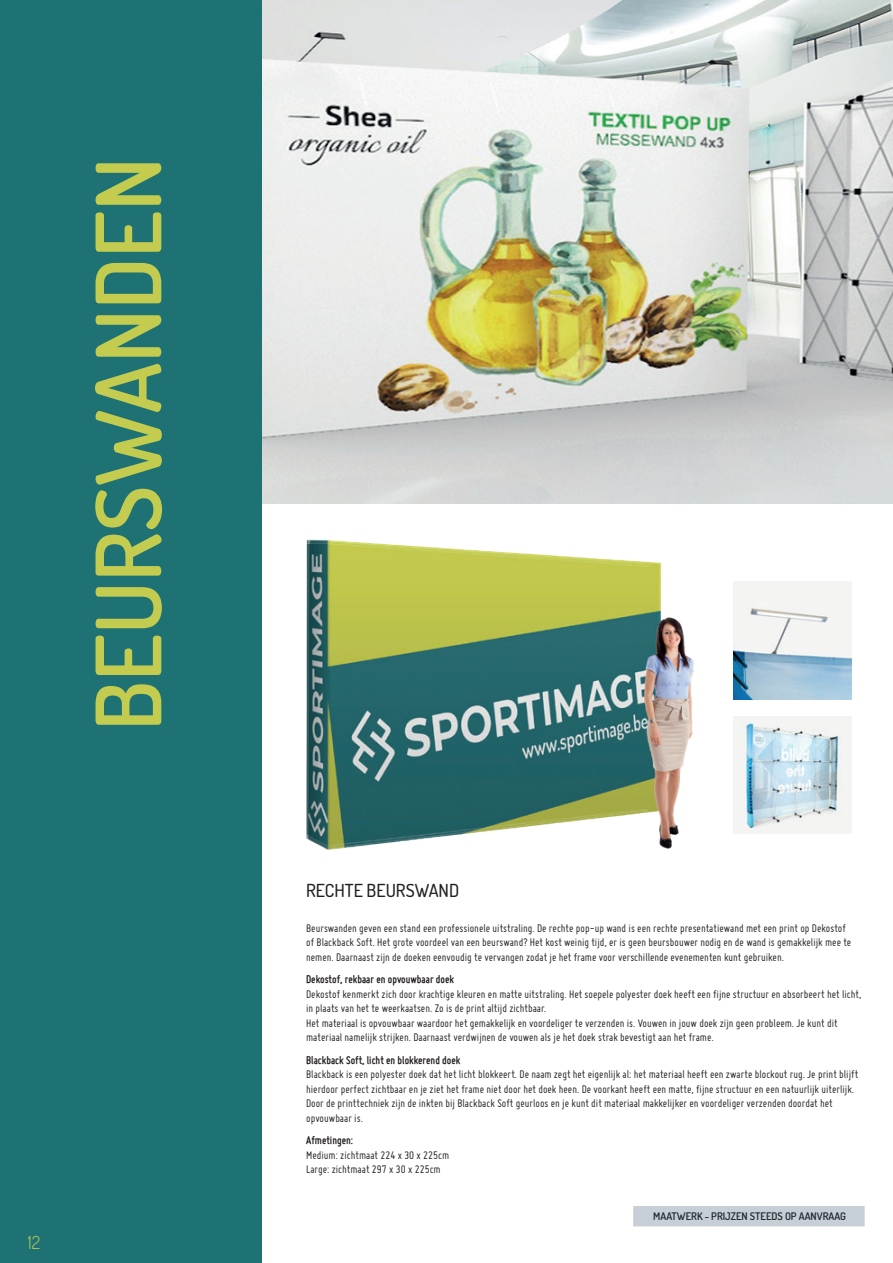
<style>
.page{position:relative;width:893px;height:1263px;background:#fff}
.page>*{position:absolute;margin:0;border:0;box-sizing:border-box;transform-origin:0 0}
.t1{font:600 90px "Dosis";color:#c3cc4f}
.t2{font:500 18px "Dosis";color:#231f20}
.t3{font:300 18px "Dosis";color:#c3cc4e}
.t4{font:12px/14.4px "Miso";color:#231f20}
.t5{font:700 12px "Miso";color:#231f20}
.t6{font:600 10.5px "Dosis";color:#231f20}
</style>
<div class="page">
<img style="left:261px;top:0;width:632px;height:504px">
<div style="left:0;top:0;width:261px;height:1263px;background:#1e7274"></div>
<img style="left:306px;top:539px;width:388px;height:311px">
<div style="left:634px;top:1206px;width:230px;height:20px;background:#c5cfd5"></div>
<img style="left:733px;top:716px;width:118px;height:118px">
<img style="left:733px;top:581px;width:118px;height:118px">
<h1 class="t1" style="left:63px;top:731px;width:575px;rotate:-90deg">BEURSWANDEN</h1>
<h2 class="t3" style="left:28px;top:1229px;width:14px">12</h2>
<h2 class="t2" style="left:306px;top:877px;width:155px">RECHTE BEURSWAND</h2>
<p class="t4" style="left:306px;top:920px;width:547px">Beurswanden geven een stand een professionele uitstraling. De rechte pop-up wand is een rechte presentatiewand met een print op Dekostof of Blackback Soft. Het grote voordeel van een beurswand? Het kost weinig tijd, er is geen beursbouwer nodig en de wand is gemakkelijk mee te nemen. Daarnaast zijn de doeken eenvoudig te vervangen zodat je het frame voor verschillende evenementen kunt gebruiken.</p>
<p class="t5" style="left:306px;top:973px;width:149px">Dekostof, rekbaar en opvouwbaar doek</p>
<p class="t4" style="left:306px;top:987px;width:557px">Dekostof kenmerkt zich door krachtige kleuren en matte uitstraling. Het soepele polyester doek heeft een fijne structuur en absorbeert het licht, in plaats van het te weerkaatsen. Zo is de print altijd zichtbaar.<br>Het materiaal is opvouwbaar waardoor het gemakkelijk en voordeliger te verzenden is. Vouwen in jouw doek zijn geen probleem. Je kunt dit materiaal namelijk strijken. Daarnaast verdwijnen de vouwen als je het doek strak bevestigt aan het frame.</p>
<p class="t5" style="left:306px;top:1053px;width:156px">Blackback Soft, licht en blokkerend doek</p>
<p class="t4" style="left:306px;top:1067px;width:554px">Blackback is een polyester doek dat het licht blokkeert. De naam zegt het eigenlijk al: het materiaal heeft een zwarte blockout rug. Je print blijft hierdoor perfect zichtbaar en je ziet het frame niet door het doek heen. De voorkant heeft een matte, fijne structuur en een natuurlijk uiterlijk.<br>Door de printtechniek zijn de inkten bij Blackback Soft geurloos en je kunt dit materiaal makkelijker en voordeliger verzenden doordat het opvouwbaar is.</p>
<p class="t5" style="left:306px;top:1134px;width:48px">Afmetingen:</p>
<p class="t4" style="left:306px;top:1148px;width:145px">Medium: zichtmaat 224 x 30 x 225cm<br>Large: zichtmaat 297 x 30 x 225cm</p>
<p class="t6" style="left:653px;top:1209px;width:194px">MAATWERK - PRIJZEN STEEDS OP AANVRAAG</p>
</div>
